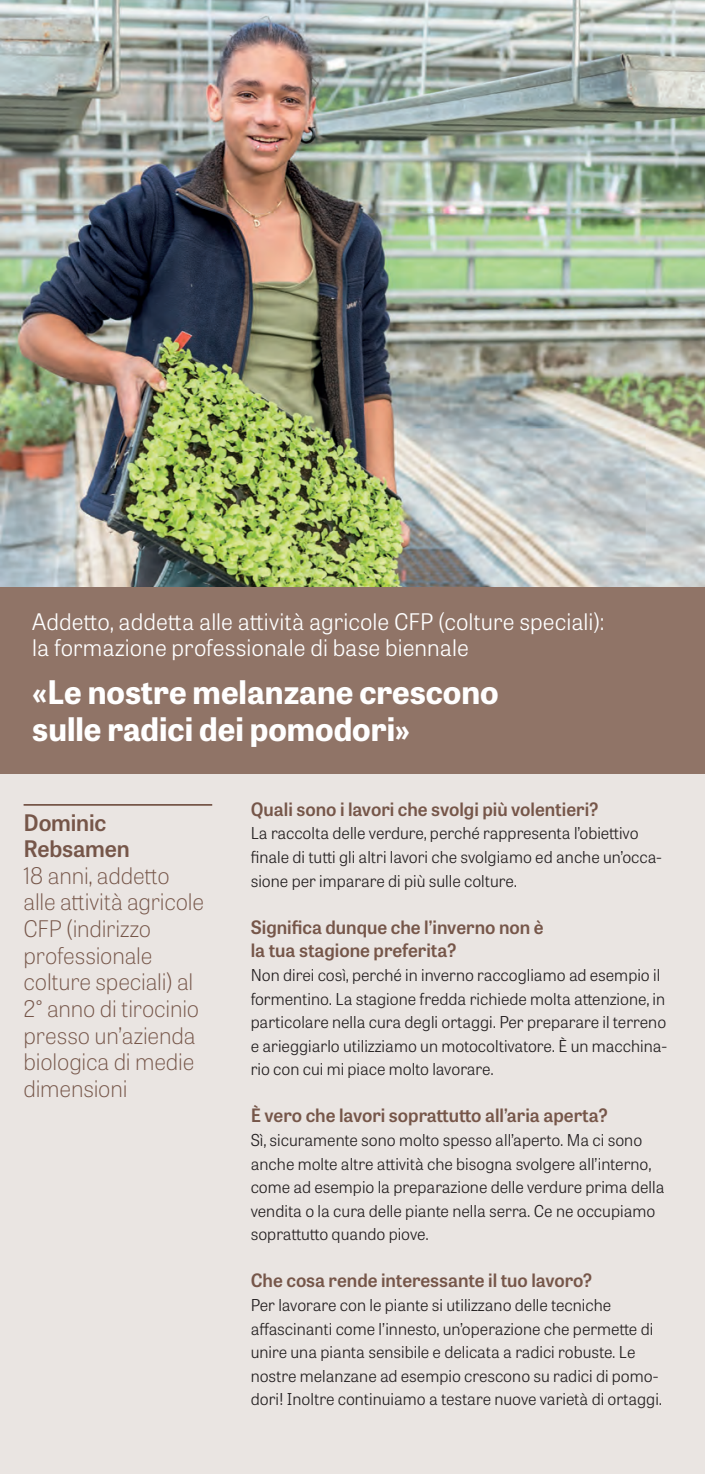
<style>
.page{position:relative;width:705px;height:1474px;background:#fff}
.page>*{position:absolute;margin:0;border:0;box-sizing:border-box;transform-origin:0 0}
.t1{font:700 32.38px/37.3px "Tablet Gothic";color:#fff}
.t2{font:100 22.75px/26.6px "Tablet Gothic";letter-spacing:-.01em;color:#765649}
.t3{font:300 22.75px/26.2px "Tablet Gothic";color:#fff}
.t4{font:600 22.75px/26.2px "Tablet Gothic";letter-spacing:-.005em;color:#765649}
.t5{font:600 18.38px/23.6px "Tablet Gothic";color:#765649}
.t6{font:300 16.28px/23.6px "Tablet Gothic";color:#231f20}
</style>
<div class="page">
<div style="left:0;top:0;width:704px;height:1473px;background:#eae5e2"></div>
<div style="left:0;top:580px;width:704px;height:194px;background:#907467"></div>
<img style="left:0;top:0;width:704px;height:587px">
<hr style="left:24px;top:804px;width:188px;height:1px;background:#765649">
<h2 class="t3" style="left:32px;top:608px;width:573px">Addetto, addetta alle attività agricole CFP (colture speciali): la formazione professionale di base biennale</h2>
<h1 class="t1" style="left:32px;top:671px;width:468px">«Le nostre melanzane crescono sulle radici dei pomodori»</h1>
<h2 class="t4" style="left:24px;top:808px;width:108px">Dominic<br>Rebsamen</h2>
<h2 class="t2" style="left:24px;top:861px;width:182px">18 anni, addetto alle attività agricole<br>CFP (indirizzo professionale colture speciali) al<br>2° anno di tirocinio presso un’azienda biologica di medie dimensioni</h2>
<p class="t5" style="left:251px;top:796px;width:349px">Quali sono i lavori che svolgi più volentieri?</p>
<p class="t6" style="left:251px;top:821px;width:412px">La raccolta delle verdure, perché rappresenta l’obiettivo finale di tutti gli altri lavori che svolgiamo ed anche un’occa&shy;sione per imparare di più sulle colture.</p>
<p class="t5" style="left:251px;top:914px;width:294px">Significa dunque che l’inverno non è la tua stagione preferita?</p>
<p class="t6" style="left:251px;top:962px;width:417px">Non direi così, perché in inverno raccogliamo ad esempio il formentino. La stagione fredda richiede molta attenzione, in particolare nella cura degli ortaggi. Per preparare il terreno e arieggiarlo utilizziamo un motocoltivatore. È un macchina&shy;rio con cui mi piace molto lavorare.</p>
<p class="t5" style="left:251px;top:1103px;width:358px">È vero che lavori soprattutto all’aria aperta?</p>
<p class="t6" style="left:251px;top:1127px;width:415px">Sì, sicuramente sono molto spesso all’aperto. Ma ci sono anche molte altre attività che bisogna svolgere all’interno, come ad esempio la preparazione delle verdure prima della vendita o la cura delle piante nella serra. Ce ne occupiamo soprattutto quando piove.</p>
<p class="t5" style="left:251px;top:1268px;width:343px">Che cosa rende interessante il tuo lavoro?</p>
<p class="t6" style="left:251px;top:1292px;width:413px">Per lavorare con le piante si utilizzano delle tecniche affascinanti come l’innesto, un’operazione che permette di unire una pianta sensibile e delicata a radici robuste. Le nostre melanzane ad esempio crescono su radici di pomo&shy;dori! Inoltre continuiamo a testare nuove varietà di ortaggi.</p>
</div>
